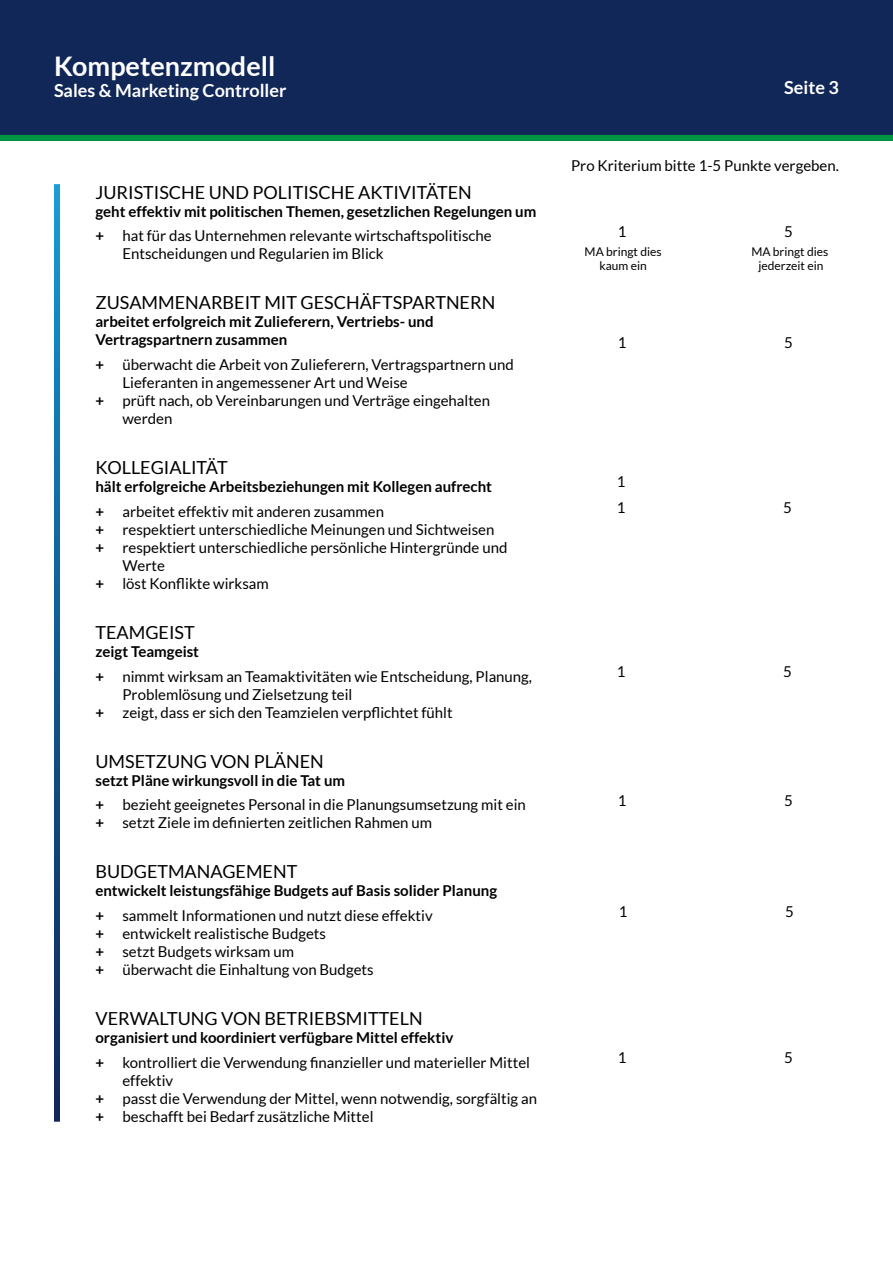
<style>
.page{position:relative;width:893px;height:1263px;background:#fff}
.page>*{position:absolute;margin:0;border:0;box-sizing:border-box;transform-origin:0 0}
.t1{font:700 27px "Lato";color:#fff}
.t2{font:18px "Lato";color:#000}
.t3{font:700 18px "Lato";color:#fff}
.t4{font:15px/18px "Lato";color:#000}
.t5{font:700 15px/24.8px "Lato";color:#000}
.t6{font:12px/14.4px "Lato";color:#000;text-align:center}
.s1{font-weight:400}
.s2{font-weight:700}
</style>
<div class="page">
<div style="left:0;top:0;width:893px;height:141px;background:#102757"></div>
<div style="left:0;top:135px;width:893px;height:6px;background:#009641"></div>
<svg style="left:54px;top:184px;width:6px;height:938px;background:#115c92"></svg>
<h1 class="t1" style="left:54px;top:50px;width:223px">Kompetenzmodell</h1>
<p class="t3" style="left:54px;top:80px;width:234px">Sales &amp; Marketing Controller</p>
<p class="t2" style="left:95px;top:182px;width:378px">JURISTISCHE UND POLITISCHE AKTIVITÄTEN</p>
<p class="t5" style="left:95px;top:199px;width:442px">geht effektiv mit politischen Themen, gesetzlichen Regelungen um + <span class="s1">hat für das Unternehmen relevante wirtschaftspolitische</span></p>
<p class="t4" style="left:122px;top:245px;width:263px">Entscheidungen und Regularien im Blick</p>
<p class="t2" style="left:95px;top:293px;width:401px">ZUSAMMENARBEIT MIT GESCHÄFTSPARTNERN</p>
<p class="t5" style="left:95px;top:313px;width:340px;line-height:18px">arbeitet erfolgreich mit Zulieferern, Vertriebs- und<br>Vertragspartnern zusammen</p>
<p class="t4" style="left:95px;top:356px;width:420px"><span class="s2">+</span> überwacht die Arbeit von Zulieferern, Vertragspartnern und</p>
<p class="t4" style="left:122px;top:374px;width:287px">Lieferanten in angemessener Art und Weise</p>
<p class="t4" style="left:95px;top:392px;width:396px"><span class="s2">+</span> prüft nach, ob Vereinbarungen und Verträge eingehalten</p>
<p class="t4" style="left:122px;top:410px;width:51px">werden</p>
<p class="t2" style="left:95px;top:457px;width:134px">KOLLEGIALITÄT</p>
<p class="t5" style="left:95px;top:474px;width:398px">hält erfolgreiche Arbeitsbeziehungen mit Kollegen aufrecht + <span class="s1">arbeitet effektiv mit anderen zusammen</span></p>
<p class="t4" style="left:95px;top:520px;width:401px"><span class="s2">+</span> respektiert unterschiedliche Meinungen und Sichtweisen</p>
<p class="t4" style="left:95px;top:538px;width:413px"><span class="s2">+</span> respektiert unterschiedliche persönliche Hintergründe und</p>
<p class="t4" style="left:122px;top:556px;width:44px">Werte</p>
<p class="t4" style="left:95px;top:574px;width:175px"><span class="s2">+</span> löst Konflikte wirksam</p>
<p class="t2" style="left:95px;top:622px;width:101px">TEAMGEIST</p>
<p class="t4" style="left:95px;top:639px;width:438px;line-height:24.8px"><span class="s2">zeigt Teamgeist<br>+</span> nimmt wirksam an Teamaktivitäten wie Entscheidung, Planung,</p>
<p class="t4" style="left:95px;top:685px;width:359px;text-indent:27px">Problemlösung und Zielsetzung teil<br><span class="s2">+</span> zeigt, dass er sich den Teamzielen verpflichtet fühlt</p>
<p class="t2" style="left:95px;top:751px;width:230px">UMSETZUNG VON PLÄNEN</p>
<p class="t4" style="left:95px;top:768px;width:432px;line-height:24.8px"><span class="s2">setzt Pläne wirkungsvoll in die Tat um<br>+</span> bezieht geeignetes Personal in die Planungsumsetzung mit ein</p>
<p class="t4" style="left:95px;top:814px;width:338px"><span class="s2">+</span> setzt Ziele im definierten zeitlichen Rahmen um</p>
<p class="t2" style="left:95px;top:862px;width:203px">BUDGETMANAGEMENT</p>
<p class="t5" style="left:95px;top:878px;width:403px">entwickelt leistungsfähige Budgets auf Basis solider Planung + <span class="s1">sammelt Informationen und nutzt diese effektiv</span></p>
<p class="t4" style="left:95px;top:924px;width:280px"><span class="s2">+</span> entwickelt realistische Budgets<br><span class="s2">+</span> setzt Budgets wirksam um<br><span class="s2">+</span> überwacht die Einhaltung von Budgets</p>
<p class="t2" style="left:95px;top:1008px;width:329px">VERWALTUNG VON BETRIEBSMITTELN</p>
<p class="t4" style="left:95px;top:1025px;width:436px;line-height:24.8px"><span class="s2">organisiert und koordiniert verfügbare Mittel effektiv<br>+</span> kontrolliert die Verwendung finanzieller und materieller Mittel</p>
<p class="t4" style="left:95px;top:1071px;width:443px;text-indent:27px">effektiv<br><span class="s2">+</span> passt die Verwendung der Mittel, wenn notwendig, sorgfältig an <span class="s2">+</span> beschafft bei Bedarf zusätzliche Mittel</p>
<p class="t3" style="left:784px;top:77px;width:56px">Seite 3</p>
<p class="t4" style="left:571px;top:156px;width:269px">Pro Kriterium bitte 1-5 Punkte vergeben.</p>
<p class="t4" style="left:618px;top:223px;width:10px">1</p>
<p class="t4" style="left:784px;top:223px;width:10px">5</p>
<p class="t6" style="left:585px;top:244px;width:79px">MA bringt dies kaum ein</p>
<p class="t6" style="left:751px;top:244px;width:79px">MA bringt dies jederzeit ein</p>
<p class="t4" style="left:618px;top:333px;width:10px">1</p>
<p class="t4" style="left:784px;top:333px;width:10px">5</p>
<p class="t4" style="left:617px;top:469px;width:10px;line-height:25.3px">1<br>1</p>
<p class="t4" style="left:783px;top:498px;width:10px">5</p>
<p class="t4" style="left:617px;top:663px;width:10px">1</p>
<p class="t4" style="left:783px;top:663px;width:10px">5</p>
<p class="t4" style="left:618px;top:791px;width:10px">1</p>
<p class="t4" style="left:784px;top:791px;width:10px">5</p>
<p class="t4" style="left:619px;top:902px;width:10px">1</p>
<p class="t4" style="left:785px;top:902px;width:10px">5</p>
<p class="t4" style="left:618px;top:1049px;width:10px">1</p>
<p class="t4" style="left:784px;top:1049px;width:10px">5</p>
</div>
